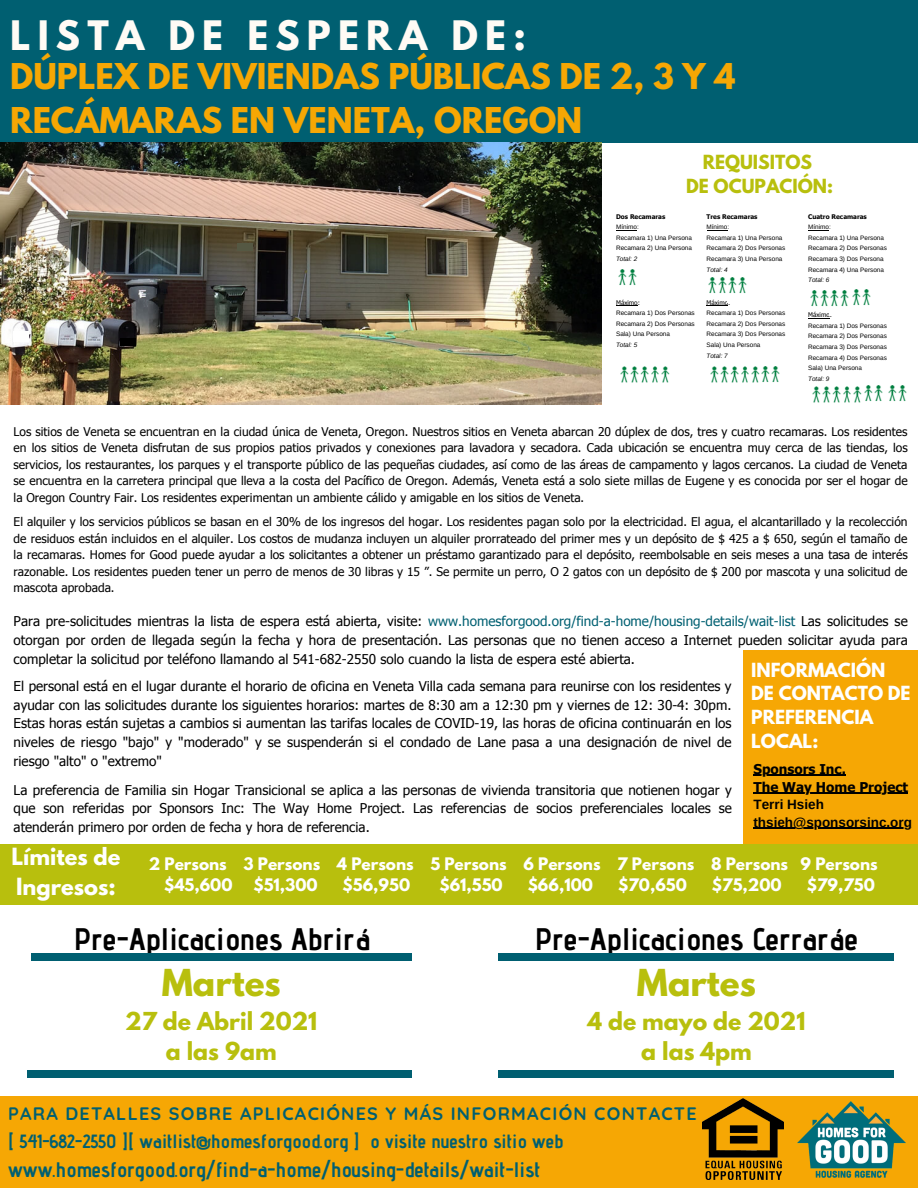
<style>
.page{position:relative;width:918px;height:1188px;background:#fff}
.page>*{position:absolute;margin:0;border:0;box-sizing:border-box;transform-origin:0 0}
.t1{font:700 36px "League Spartan";letter-spacing:.2em;color:#fffbf5}
.t2{font:700 32.85px "League Spartan";color:#b8bf0d}
.t3{font:700 31.5px/43.8px "League Spartan";color:#f6a704}
.t4{font:700 31.2px "Advent Pro";color:#000}
.t5{font:700 21.9px "League Spartan";color:#b8bf0d}
.t6{font:700 21px "Advent Pro";color:#005f71}
.t7{font:700 21px "League Spartan";color:#fff}
.t8{font:700 19.2px "Advent Pro";color:#005f71}
.t9{font:700 18px "Quicksand";letter-spacing:.07em;color:#005f71}
.t10{font:700 17.25px/23.7px "League Spartan";color:#fff}
.t11{font:700 17.25px "League Spartan";color:#b8bf0d}
.t12{font:700 15.3px "League Spartan";color:#fff}
.t13{font:13.5px/18.8px "Tahoma";color:#000;text-align:justify}
.t14{font:700 13.5px "Arimo";color:#000}
.t15{font:700 13.5px "Tahoma";color:#000}
.t16{font:12px/16.5px "Tahoma";color:#000;text-align:justify}
.t17{font:6.45px "Arimo";color:#000}
.t18{font:italic 6.45px "Arimo";color:#000}
.t19{font:700 6.45px "Tahoma";color:#000}
.t20{font:6.45px "Tahoma";color:#000}
.s1{color:#006072}
</style>
<div class="page">
<div style="left:743px;top:651px;width:175px;height:193px;background:#f6a704"></div>
<div style="left:0;top:0;width:918px;height:143px;background:#005f71"></div>
<div style="left:0;top:1096px;width:918px;height:92px;background:#f6a704"></div>
<img style="left:0;top:143px;width:602px;height:262px">
<div style="left:27px;top:1070px;width:385px;height:8px;background:#005f71"></div>
<div style="left:31px;top:953px;width:381px;height:8px;background:#005f71"></div>
<div style="left:499px;top:953px;width:395px;height:8px;background:#005f71"></div>
<div style="left:499px;top:1070px;width:395px;height:8px;background:#005f71"></div>
<img style="left:703px;top:1099px;width:81px;height:81px">
<img style="left:798px;top:1102px;width:108px;height:75px">
<div style="left:0;top:844px;width:918px;height:61px;background:#b8bf0d"></div>
<div style="left:237px;top:243px;width:16px;height:7px;background:#555843"></div>
<hr style="left:753px;top:775px;width:93px;height:1px;background:#000">
<hr style="left:753px;top:793px;width:155px;height:1px;background:#000">
<hr style="left:753px;top:828px;width:159px;height:1px;background:#000">
<div style="left:120px;top:339px;width:16px;height:7px;background:#000"></div>
<div style="left:14px;top:332px;width:15px;height:10px;background:#fff"></div>
<svg style="left:707px;top:230px;width:20px;height:1px"></svg>
<img style="left:708px;top:277px;width:19px;height:16px">
<img style="left:710px;top:366px;width:50px;height:17px">
<svg style="left:707px;top:305px;width:21px;height:1px"></svg>
<img style="left:728px;top:277px;width:19px;height:16px">
<img style="left:761px;top:366px;width:19px;height:16px">
<svg style="left:808px;top:230px;width:21px;height:1px"></svg>
<img style="left:810px;top:290px;width:19px;height:16px">
<img style="left:812px;top:386px;width:50px;height:17px">
<svg style="left:808px;top:318px;width:22px;height:1px"></svg>
<img style="left:830px;top:290px;width:19px;height:16px">
<img style="left:864px;top:385px;width:19px;height:16px">
<img style="left:888px;top:385px;width:19px;height:16px">
<img style="left:852px;top:289px;width:19px;height:16px">
<svg style="left:616px;top:230px;width:21px;height:1px"></svg>
<img style="left:618px;top:269px;width:19px;height:16px">
<img style="left:620px;top:366px;width:50px;height:17px">
<svg style="left:616px;top:305px;width:22px;height:1px"></svg>
<p class="t1" style="left:10px;top:18px;width:517px">LISTA DE ESPERA DE:</p>
<p class="t3" style="left:10px;top:58px;width:727px">DÚPLEX DE VIVIENDAS PÚBLICAS DE 2, 3 Y 4<br>RECÁMARAS EN VENETA, OREGON</p>
<p class="t11" style="left:703px;top:154px;width:111px">REQUISITOS</p>
<p class="t11" style="left:686px;top:177px;width:149px">DE OCUPACIÓN:</p>
<p class="t19" style="left:616px;top:212px;width:51px">Dos Recamaras</p>
<p class="t17" style="left:616px;top:223px;width:24px">Mínimo:</p>
<p class="t17" style="left:616px;top:234px;width:77px">Recamara 1) Una Persona</p>
<p class="t17" style="left:616px;top:245px;width:77px">Recamara 2) Una Persona</p>
<p class="t18" style="left:616px;top:255px;width:23px">Total: 2</p>
<p class="t20" style="left:616px;top:298px;width:25px">Máximo:</p>
<p class="t17" style="left:616px;top:309px;width:80px">Recamara 1) Dos Personas</p>
<p class="t17" style="left:616px;top:320px;width:80px">Recamara 2) Dos Personas</p>
<p class="t17" style="left:616px;top:331px;width:55px">Sala) Una Persona</p>
<p class="t18" style="left:616px;top:341px;width:23px">Total: 5</p>
<p class="t19" style="left:707px;top:212px;width:52px">Tres Recamaras</p>
<p class="t17" style="left:707px;top:223px;width:24px">Mínimo:</p>
<p class="t17" style="left:707px;top:234px;width:77px">Recamara 1) Una Persona</p>
<p class="t17" style="left:707px;top:245px;width:80px">Recamara 2) Dos Personas</p>
<p class="t17" style="left:707px;top:255px;width:77px">Recamara 3) Una Persona</p>
<p class="t18" style="left:707px;top:266px;width:23px">Total: 4</p>
<p class="t20" style="left:707px;top:298px;width:25px">Máximo:</p>
<p class="t17" style="left:707px;top:309px;width:80px">Recamara 1) Dos Personas</p>
<p class="t17" style="left:707px;top:320px;width:80px">Recamara 2) Dos Personas</p>
<p class="t17" style="left:707px;top:331px;width:80px">Recamara 3) Dos Personas</p>
<p class="t17" style="left:707px;top:341px;width:55px">Sala) Una Persona</p>
<p class="t18" style="left:707px;top:352px;width:23px">Total: 7</p>
<p class="t19" style="left:808px;top:212px;width:60px">Cuatro Recamaras</p>
<p class="t17" style="left:808px;top:223px;width:24px">Mínimo:</p>
<p class="t17" style="left:808px;top:234px;width:77px">Recamara 1) Una Persona</p>
<p class="t17" style="left:808px;top:245px;width:80px">Recamara 2) Dos Personas</p>
<p class="t17" style="left:808px;top:255px;width:77px">Recamara 3) Dos Persona</p>
<p class="t17" style="left:808px;top:266px;width:77px">Recamara 4) Una Persona</p>
<p class="t18" style="left:808px;top:277px;width:23px">Total: 6</p>
<p class="t20" style="left:808px;top:311px;width:25px">Máximo:</p>
<p class="t17" style="left:808px;top:322px;width:80px">Recamara 1) Dos Personas</p>
<p class="t17" style="left:808px;top:333px;width:80px">Recamara 2) Dos Personas</p>
<p class="t17" style="left:808px;top:343px;width:80px">Recamara 3) Dos Personas</p>
<p class="t17" style="left:808px;top:354px;width:80px">Recamara 4) Dos Personas</p>
<p class="t17" style="left:808px;top:365px;width:55px">Sala) Una Persona</p>
<p class="t18" style="left:808px;top:375px;width:23px">Total: 9</p>
<p class="t16" style="left:14px;top:423px;width:896px">Los sitios de Veneta se encuentran en la ciudad única de Veneta, Oregon. Nuestros sitios en Veneta abarcan 20 dúplex de dos, tres y cuatro recamaras. Los residentes en los sitios de Veneta disfrutan de sus propios patios privados y conexiones para lavadora y secadora. Cada ubicación se encuentra muy cerca de las tiendas, los servicios, los restaurantes, los parques y el transporte público de las pequeñas ciudades, así como de las áreas de campamento y lagos cercanos. La ciudad de Veneta se encuentra en la carretera principal que lleva a la costa del Pacífico de Oregon. Además, Veneta está a solo siete millas de Eugene y es conocida por ser el hogar de la Oregon Country Fair. Los residentes experimentan un ambiente cálido y amigable en los sitios de Veneta.</p>
<p class="t16" style="left:14px;top:513px;width:896px">El alquiler y los servicios públicos se basan en el 30% de los ingresos del hogar. Los residentes pagan solo por la electricidad. El agua, el alcantarillado y la recolección de residuos están incluidos en el alquiler. Los costos de mudanza incluyen un alquiler prorrateado del primer mes y un depósito de $ 425 a $ 650, según el tamaño de la recamaras. Homes for Good puede ayudar a los solicitantes a obtener un préstamo garantizado para el depósito, reembolsable en seis meses a una tasa de interés razonable. Los residentes pueden tener un perro de menos de 30 libras y 15 ”. Se permite un perro, O 2 gatos con un depósito de $ 200 por mascota y una solicitud de mascota aprobada.</p>
<p class="t13" style="left:14px;top:611px;width:896px">Para pre-solicitudes mientras la lista de espera está abierta, visite: <span class="s1">www.homesforgood.org/find-a-home/housing-details/wait-list</span> Las solicitudes se otorgan por orden de llegada según la fecha y hora de presentación. Las personas que no tienen acceso a Internet pueden solicitar ayuda para completar la solicitud por teléfono llamando al 541-682-2550 solo cuando la lista de espera esté abierta.</p>
<p class="t10" style="left:751px;top:660px;width:136px">INFORMACIÓN</p>
<p class="t10" style="left:751px;top:684px;width:161px">DE CONTACTO DE<br>PREFERENCIA<br>LOCAL:</p>
<p class="t15" style="left:753px;top:760px;width:94px">Sponsors Inc.</p>
<p class="t15" style="left:753px;top:778px;width:156px">The Way Home Project</p>
<p class="t14" style="left:753px;top:796px;width:72px">Terri Hsieh</p>
<p class="t14" style="left:753px;top:814px;width:160px">thsieh@sponsorsinc.org</p>
<p class="t13" style="left:14px;top:676px;width:720px">El personal está en el lugar durante el horario de oficina en Veneta Villa cada semana para reunirse con los residentes y ayudar con las solicitudes durante los siguientes horarios: martes de 8:30 am a 12:30 pm y viernes de 12: 30-4: 30pm.<br>Estas horas están sujetas a cambios si aumentan las tarifas locales de COVID-19, las horas de oficina continuarán en los niveles de riesgo "bajo" y "moderado" y se suspenderán si el condado de Lane pasa a una designación de nivel de riesgo "alto" o "extremo"</p>
<p class="t13" style="left:14px;top:780px;width:720px">La preferencia de Familia sin Hogar Transicional se aplica a las personas de vivienda transitoria que notienen hogar y que son referidas por Sponsors Inc: The Way Home Project. Las referencias de socios preferenciales locales se atenderán primero por orden de fecha y hora de referencia.</p>
<p class="t7" style="left:11px;top:846px;width:111px">Límites de</p>
<p class="t7" style="left:16px;top:876px;width:101px">Ingresos:</p>
<p class="t12" style="left:149px;top:856px;width:730px">2 Persons 3 Persons 4 Persons 5 Persons 6 Persons 7 Persons 8 Persons 9 Persons</p>
<p class="t12" style="left:164px;top:877px;width:70px">$45,600</p>
<p class="t12" style="left:253px;top:877px;width:66px">$51,300</p>
<p class="t12" style="left:343px;top:877px;width:69px">$56,950</p>
<p class="t12" style="left:439px;top:877px;width:65px">$61,550</p>
<p class="t12" style="left:528px;top:877px;width:67px">$66,100</p>
<p class="t12" style="left:618px;top:877px;width:70px">$70,650</p>
<p class="t12" style="left:712px;top:877px;width:71px">$75,200</p>
<p class="t12" style="left:807px;top:877px;width:70px">$79,750</p>
<p class="t4" style="left:74px;top:920px;width:298px">Pre-Aplicaciones Abrirá</p>
<p class="t4" style="left:535px;top:920px;width:325px">Pre-Aplicaciones Cerraráe</p>
<p class="t2" style="left:162px;top:967px;width:121px">Martes</p>
<p class="t5" style="left:125px;top:1010px;width:194px">27 de Abril 2021</p>
<p class="t5" style="left:166px;top:1040px;width:112px">a las 9am</p>
<p class="t2" style="left:637px;top:967px;width:121px">Martes</p>
<p class="t5" style="left:587px;top:1010px;width:220px">4 de mayo de 2021</p>
<p class="t5" style="left:641px;top:1040px;width:112px">a las 4pm</p>
<p class="t9" style="left:8px;top:1102px;width:690px">PARA DETALLES SOBRE APLICACIÓNES Y MÁS INFORMACIÓN CONTACTE</p>
<p class="t8" style="left:8px;top:1130px;width:557px">[ 541-682-2550 ][ waitlist@homesforgood.org ] o visite nuestro sitio web</p>
<p class="t6" style="left:8px;top:1157px;width:534px">www.homesforgood.org/find-a-home/housing-details/wait-list</p>
</div>
